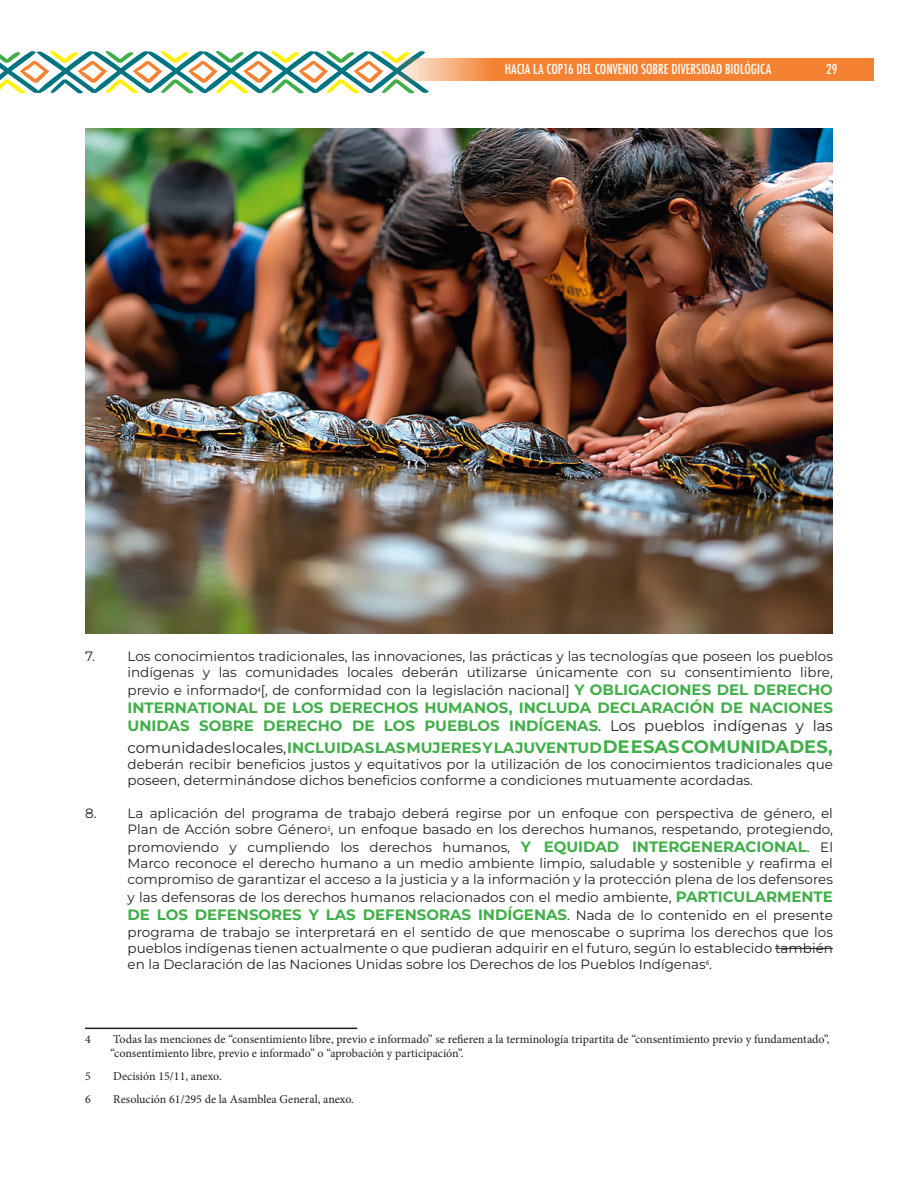
<style>
.page{position:relative;width:918px;height:1188px;background:#fff}
.page>*{position:absolute;margin:0;border:0;box-sizing:border-box;transform-origin:0 0}
.t1{font:700 15px/18px "Montserrat";color:#40ae49}
.t2{font:13.5px/16.2px "Montserrat";color:#231f20}
.t3{font:500 condensed 13.5px "Futura";color:#fff}
.PIES_DE_PÁGINA{font:12px/14.4px "Minion Pro";color:#231f20}
.s1{font-weight:700;font-size:15px;color:#40ae49}
.s2{font-weight:400;color:#231f20}
.s3{font-size:18px}
.s4{font-weight:400;font-size:13.5px;color:#231f20}
</style>
<div class="page">
<svg style="left:0;top:51px;width:430px;height:43px"></svg>
<svg style="left:300px;top:59px;width:574px;height:22px;background:#e89555"></svg>
<hr style="left:775px;top:948px;width:58px;height:1px;background:#231f20">
<hr style="left:85px;top:1028px;width:272px;height:1px;background:#231f20">
<img style="left:86px;top:128px;width:746px;height:506px">
<p class="t3" style="left:505px;top:61px;width:268px">HACIA LA COP16 DEL CONVENIO SOBRE DIVERSIDAD BIOLÓGICA</p>
<p class="t3" style="left:826px;top:61px;width:13px">29</p>
<p class="t2" style="left:85px;top:648px;width:12px">7.</p>
<p class="t2" style="left:128px;top:648px;width:707px">Los conocimientos tradicionales, las innovaciones, las prácticas y las tecnologías que poseen los pueblos indígenas y las comunidades locales deberán utilizarse únicamente con su consentimiento libre,</p>
<p class="t2" style="left:128px;top:682px;width:707px">previo e informado<sup>4</sup>[, de conformidad con la legislación nacional] <span class="s1">Y OBLIGACIONES DEL DERECHO</span></p>
<p class="t1" style="left:128px;top:698px;width:707px">INTERNATIONAL DE LOS DERECHOS HUMANOS, INCLUDA DECLARACIÓN DE NACIONES<br>UNIDAS SOBRE DERECHO DE LOS PUEBLOS INDÍGENAS<span class="s2">. Los pueblos indígenas y las</span></p>
<p class="t1" style="left:128px;top:738px;width:707px"><span class="s2">comunidades locales,</span> INCLUIDAS LAS MUJERES Y LA JUVENTUD <span class="s3">DE ESAS COMUNIDADES,</span></p>
<p class="t2" style="left:128px;top:756px;width:707px">deberán recibir beneficios justos y equitativos por la utilización de los conocimientos tradicionales que poseen, determinándose dichos beneficios conforme a condiciones mutuamente acordadas.</p>
<p class="t2" style="left:85px;top:805px;width:749px;text-align:right">8. La aplicación del programa de trabajo deberá regirse por un enfoque con perspectiva de género, el<br>Plan de Acción sobre Género<sup>5</sup>, un enfoque basado en los derechos humanos, respetando, protegiendo,</p>
<p class="t2" style="left:128px;top:839px;width:707px;text-align:justify">promoviendo y cumpliendo los derechos humanos, <span class="s1">Y EQUIDAD INTERGENERACIONAL</span>. El Marco reconoce el derecho humano a un medio ambiente limpio, saludable y sostenible y reafirma el compromiso de garantizar el acceso a la justicia y a la información y la protección plena de los defensores</p>
<p class="t2" style="left:128px;top:889px;width:707px">y las defensoras de los derechos humanos relacionados con el medio ambiente, <span class="s1">PARTICULARMENTE</span></p>
<p class="t1" style="left:128px;top:905px;width:707px">DE LOS DEFENSORES Y LAS DEFENSORAS INDÍGENAS<span class="s4">. Nada de lo contenido en el presente</span></p>
<p class="t2" style="left:128px;top:923px;width:707px;text-align:justify">programa de trabajo se interpretará en el sentido de que menoscabe o suprima los derechos que los pueblos indígenas tienen actualmente o que pudieran adquirir en el futuro, según lo establecido también en la Declaración de las Naciones Unidas sobre los Derechos de los Pueblos Indígenas<sup>6</sup>.</p>
<p class="PIES_DE_PÁGINA" style="left:85px;top:1032px;width:7px">4</p>
<p class="PIES_DE_PÁGINA" style="left:111px;top:1032px;width:720px">Todas las menciones de “consentimiento libre, previo e informado” se refieren a la terminología tripartita de “consentimiento previo y fundamentado”, “consentimiento libre, previo e informado” o “aprobación y participación”.</p>
<p class="PIES_DE_PÁGINA" style="left:85px;top:1069px;width:7px">5</p>
<p class="PIES_DE_PÁGINA" style="left:113px;top:1069px;width:110px">Decisión 15/11, anexo.</p>
<p class="PIES_DE_PÁGINA" style="left:85px;top:1092px;width:7px">6</p>
<p class="PIES_DE_PÁGINA" style="left:113px;top:1092px;width:242px">Resolución 61/295 de la Asamblea General, anexo.</p>
</div>
